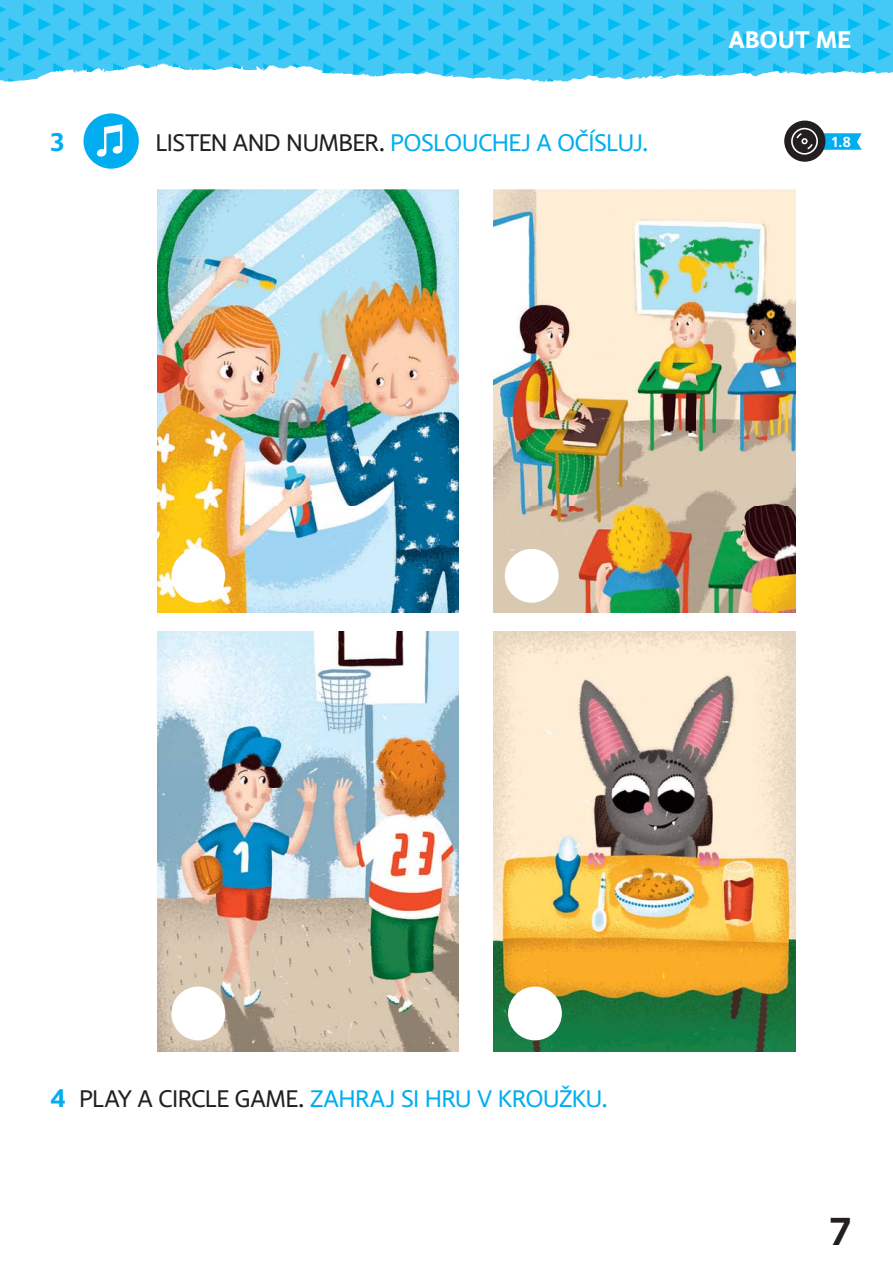
<style>
.page{position:relative;width:893px;height:1263px;background:#fff}
.page>*{position:absolute;margin:0;border:0;box-sizing:border-box;transform-origin:0 0}
.t1{font:700 39px "Comenia Sans";color:#231f20}
.t2{font:700 25.5px "Comenia Sans";color:#00aeef}
.t3{font:24px "Comenia Sans";letter-spacing:-.005em;color:#00aeef}
.t4{font:700 24px "Comenia Sans";letter-spacing:.02em;color:#fff}
.t5{font:700 14.55px "Frutiger LT Com";color:#fff}
.s1{color:#231f20}
.s2{font-weight:700;font-size:25.5px}
</style>
<div class="page">
<svg style="left:259px;top:0;width:633px;height:83px;background:#4bcbf5"></svg>
<svg style="left:0;top:0;width:259px;height:82px;background:#52cdf5"></svg>
<img style="left:157px;top:190px;width:301px;height:422px">
<img style="left:157px;top:632px;width:301px;height:420px">
<img style="left:494px;top:190px;width:301px;height:422px">
<img style="left:494px;top:632px;width:301px;height:420px">
<div style="left:171px;top:549px;width:54px;height:54px;background:#fff;border-radius:50%"></div>
<div style="left:171px;top:987px;width:54px;height:53px;background:#fff;border-radius:50%"></div>
<div style="left:504px;top:549px;width:54px;height:54px;background:#fff;border-radius:50%"></div>
<div style="left:508px;top:987px;width:54px;height:53px;background:#fff;border-radius:50%"></div>
<div style="left:784px;top:121px;width:41px;height:41px;background:#231f20;border-radius:50%"></div>
<svg style="left:791px;top:128px;width:70px;height:27px"></svg>
<div style="left:83px;top:113px;width:56px;height:56px;background:#00aeef;border-radius:50%"></div>
<svg style="left:96px;top:124px;width:26px;height:33px"></svg>
<p class="t2" style="left:51px;top:133px;width:14px">3</p>
<p class="t3" style="left:156px;top:134px;width:494px"><span class="s1">LISTEN AND NUMBER.</span> POSLOUCHEJ A OČÍSLUJ.</p>
<p class="t4" style="left:728px;top:31px;width:123px">ABOUT ME</p>
<p class="t5" style="left:830px;top:133px;width:21px">1.8</p>
<p class="t3" style="left:51px;top:1090px;width:558px"><span class="s2">4</span> <span class="s1">PLAY A CIRCLE GAME.</span> ZAHRAJ SI HRU V KROUŽKU.</p>
<h1 class="t1" style="left:830px;top:1218px;width:22px">7</h1>
</div>
